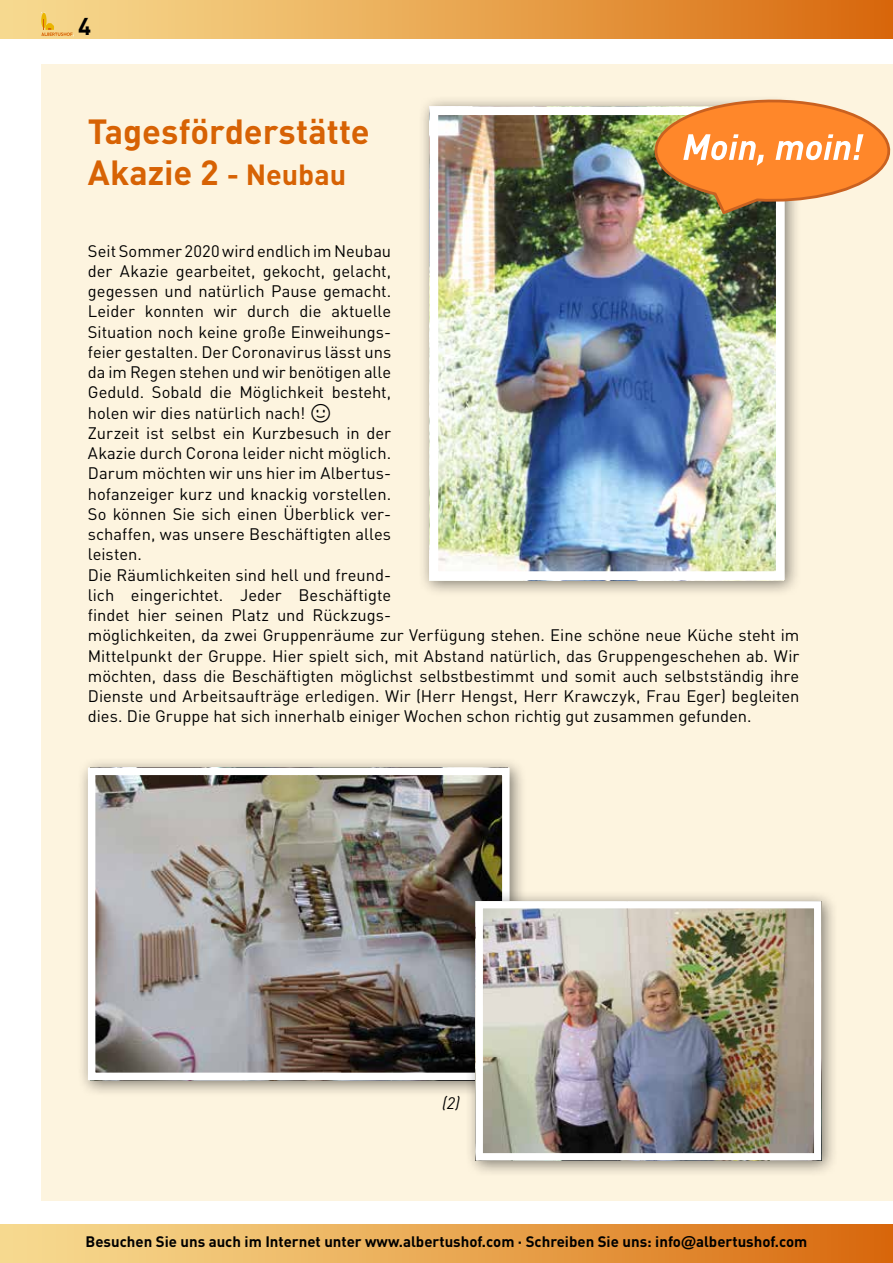
<style>
.page{position:relative;width:893px;height:1263px;background:#fff}
.page>*{position:absolute;margin:0;border:0;box-sizing:border-box;transform-origin:0 0}
.t1{font:700 34.5px/41.4px "DIN Pro";letter-spacing:-.005em;color:#d76204}
.t2{font:700 24px "DIN Pro";color:#000}
.t3{font:16.5px/20.2px "DIN Pro";color:#000}
.t4{font:italic 16.5px "DIN Pro";color:#000}
.t5{font:700 15px "DIN Pro";color:#000}
.s1{font-size:28.8px}
.s2{font-family:"Futura BT"}
</style>
<div class="page">
<div style="left:0;top:1225px;width:893px;height:38px;background:linear-gradient(to right,#f8e196,#d96b0e)"></div>
<div style="left:0;top:0;width:893px;height:38px;background:linear-gradient(to right,#f8e196,#d96b0e)"></div>
<svg style="left:41px;top:13px;width:32px;height:23px"></svg>
<div style="left:41px;top:64px;width:852px;height:1136px;background:#fdf4df"></div>
<div style="left:418px;top:95px;width:384px;height:502px;background:#000;opacity:.5"></div>
<img style="left:439px;top:116px;width:336px;height:454px">
<div style="left:429px;top:106px;width:356px;height:474px;border:9px solid #fff"></div>
<div style="left:77px;top:756px;width:450px;height:341px;background:#000;opacity:.5"></div>
<img style="left:97px;top:776px;width:404px;height:295px">
<div style="left:88px;top:767px;width:422px;height:313px;border:8px solid #fff"></div>
<div style="left:464px;top:890px;width:375px;height:288px;background:#000;opacity:.5"></div>
<img style="left:484px;top:909px;width:329px;height:243px">
<div style="left:476px;top:901px;width:345px;height:259px;border:7px solid #fff"></div>
<svg style="left:644px;top:95px;width:247px;height:121px"></svg>
<h2 class="t2" style="left:78px;top:6px;width:15px">4</h2>
<h1 class="t1" style="left:88px;top:106px;width:283px">Tagesförderstätte<br>Akazie 2 <span class="s1">- Neubau</span></h1>
<p class="t3" style="left:88px;top:239px;width:713px">Seit Sommer 2020 wird endlich im Neubau<br>der Akazie gearbeitet, gekocht, gelacht,<br>gegessen und natürlich Pause gemacht.<br>Leider konnten wir durch die aktuelle<br>Situation noch keine große Einweihungs-<br>feier gestalten. Der Coronavirus lässt uns<br>da im Regen stehen und wir benötigen alle<br>Geduld. Sobald die Möglichkeit besteht,<br>holen wir dies natürlich nach!<br>Zurzeit ist selbst ein Kurzbesuch in der<br>Akazie durch Corona leider nicht möglich.<br>Darum möchten wir uns hier im Albertus-<br>hofanzeiger kurz und knackig vorstellen.<br>So können Sie sich einen Überblick ver-<br>schaffen, was unsere Beschäftigten alles<br>leisten.<br>Die Räumlichkeiten sind hell und freund-<br>lich eingerichtet. Jeder Beschäftigte<br>findet hier seinen Platz und Rückzugs-<br>möglichkeiten, da zwei Gruppenräume zur Verfügung stehen. Eine schöne neue Küche steht im Mittelpunkt der Gruppe. Hier spielt sich, mit Abstand natürlich, das Gruppengeschehen ab. Wir möchten, dass die Beschäftigten möglichst selbstbestimmt und somit auch selbstständig ihre Dienste und Arbeitsaufträge erledigen. Wir (Herr Hengst, Herr Krawczyk, Frau Eger) begleiten dies. Die Gruppe hat sich innerhalb einiger Wochen schon richtig gut zusammen gefunden.</p>
<p class="t4" style="left:442px;top:1090px;width:19px">(2)</p>
<p class="t5" style="left:86px;top:1229px;width:723px">Besuchen Sie uns auch im Internet unter www.albertushof.com · Schreiben Sie uns: info<span class="s2">@</span>albertushof.com</p>
</div>
